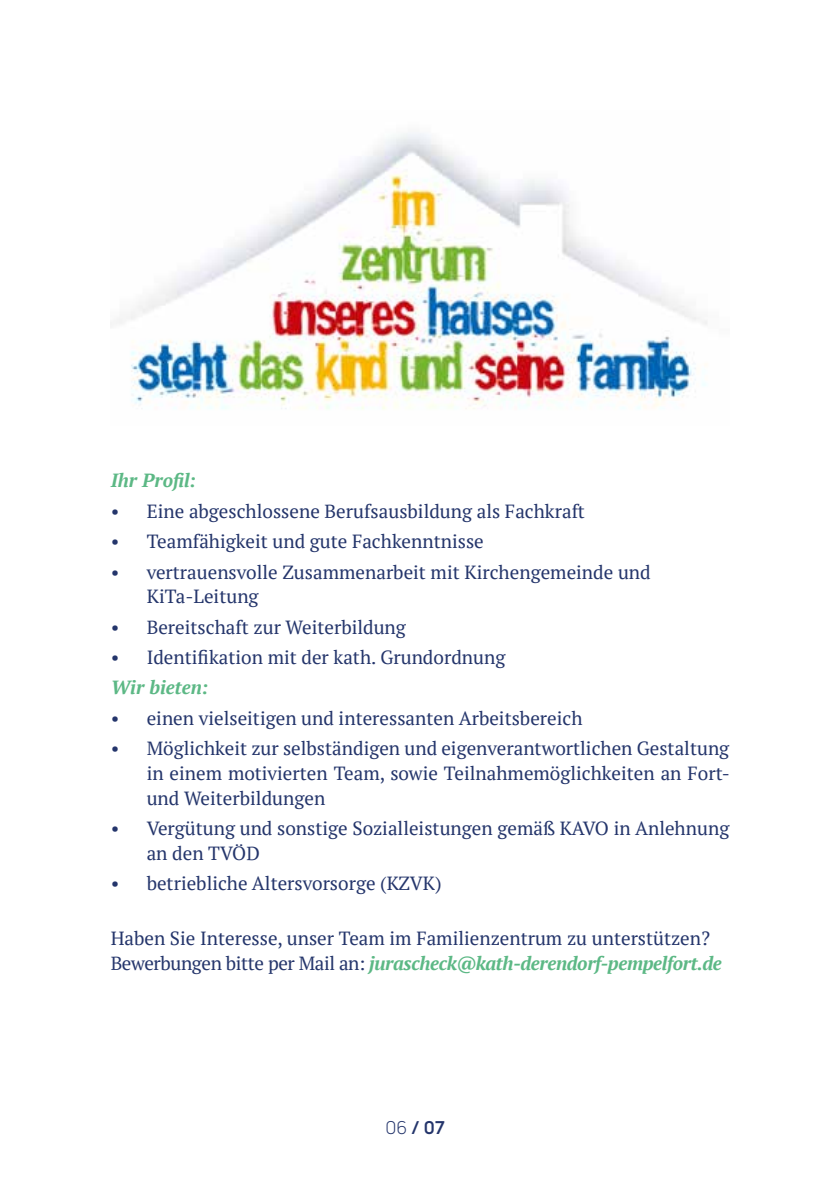
<style>
.page{position:relative;width:840px;height:1191px;background:#fff}
.page>*{position:absolute;margin:0;border:0;box-sizing:border-box;transform-origin:0 0}
.t1{font:19px/24.6px "PT Serif";color:#24356b}
.t2{font:italic 700 19px "PT Serif";color:#5cb885}
.t3{font:700 18px "Uni Neue";color:#24356b}
.s1{font-weight:700;font-style:italic;color:#5cb885}
.s2{font-weight:400}
</style>
<div class="page">
<img style="left:111px;top:133px;width:596px;height:276px">
<p class="t2" style="left:111px;top:468px;width:87px">Ihr Profil:</p>
<p class="t1" style="left:111px;top:498px;width:475px">• Eine abgeschlossene Berufsausbildung als Fachkraft</p>
<p class="t1" style="left:111px;top:529px;width:374px">• Teamfähigkeit und gute Fachkenntnisse</p>
<p class="t1" style="left:147px;top:559px;width:505px;text-indent:-36px">• vertrauensvolle Zusammenarbeit mit Kirchengemeinde und<br>KiTa-Leitung</p>
<p class="t1" style="left:111px;top:614px;width:296px">• Bereitschaft zur Weiterbildung</p>
<p class="t1" style="left:111px;top:645px;width:396px">• Identifikation mit der kath. Grundordnung</p>
<p class="t2" style="left:111px;top:675px;width:99px">Wir bieten:</p>
<p class="t1" style="left:111px;top:705px;width:473px">• einen vielseitigen und interessanten Arbeitsbereich</p>
<p class="t1" style="left:147px;top:736px;width:584px;text-align:justify;text-indent:-36px">• Möglichkeit zur selbständigen und eigenverantwortlichen Gestaltung in einem motivierten Team, sowie Teilnahmemöglichkeiten an Fort&shy;und Weiterbildungen</p>
<p class="t1" style="left:147px;top:815px;width:583px;text-indent:-36px">• Vergütung und sonstige Sozialleistungen gemäß KAVO in Anlehnung an den TVÖD</p>
<p class="t1" style="left:111px;top:870px;width:332px">• betriebliche Altersvorsorge (KZVK)</p>
<p class="t1" style="left:111px;top:926px;width:612px">Haben Sie Interesse, unser Team im Familienzentrum zu unterstützen?<br>Bewerbungen bitte per Mail an: <span class="s1">jurascheck@kath-derendorf-pempelfort.de</span></p>
<p class="t3" style="left:385px;top:1116px;width:61px"><span class="s2">06</span> / 07</p>
</div>
